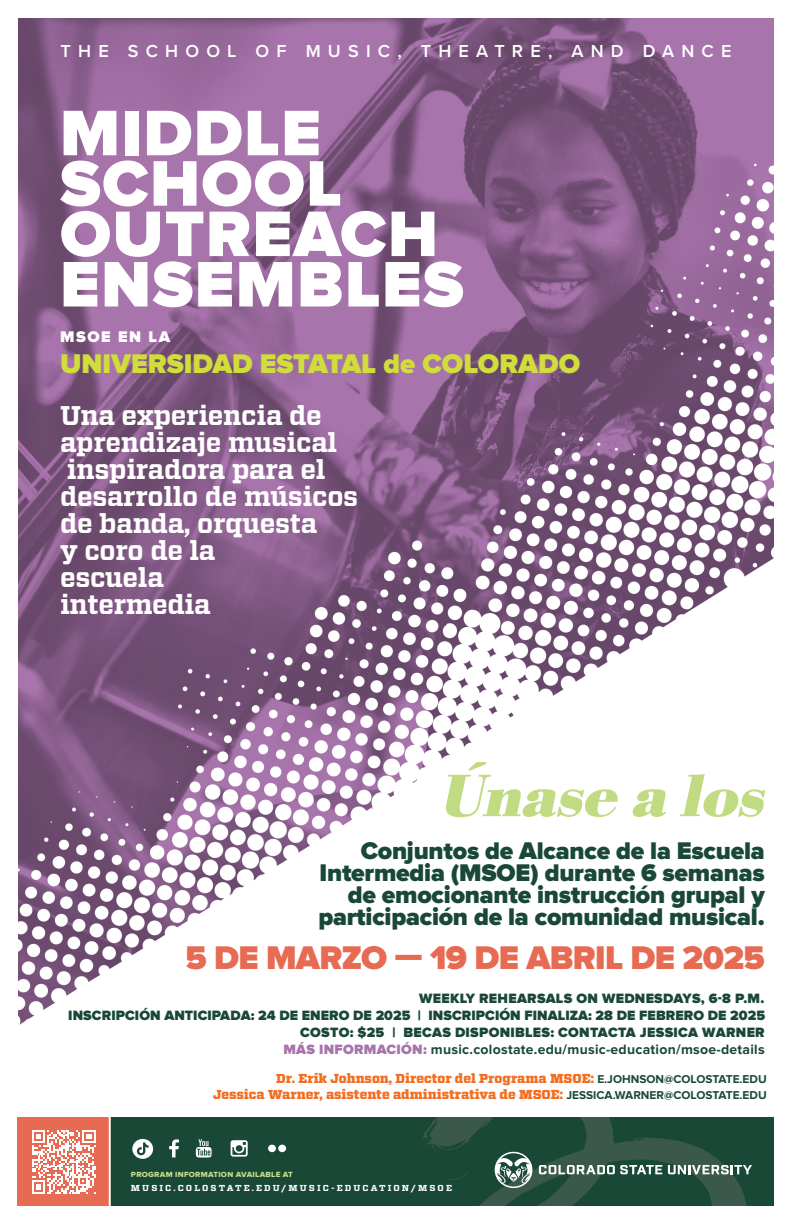
<style>
.page{position:relative;width:792px;height:1224px;background:#fff}
.page>*{position:absolute;margin:0;border:0;box-sizing:border-box;transform-origin:0 0}
.t1{font:900 66.7px/50.4px "Proxima Nova";letter-spacing:.02em;color:#fff}
.t2{font:italic 700 62px "Bodoni URW";letter-spacing:-.01em;color:#c1db82}
.t3{font:900 34px "Proxima Nova";letter-spacing:-.02em;color:#e76a53}
.t4{font:900 28px "Proxima Nova";color:#d1dd3a}
.t5{font:700 27px/27px "Vitesse";letter-spacing:-.01em;color:#fff}
.t6{font:900 25px/22px "Proxima Nova";letter-spacing:-.01em;color:#194837;text-align:right}
.t7{font:600 18px "Proxima Nova";letter-spacing:.4em;color:#fff}
.t8{font:900 16px "Proxima Nova";letter-spacing:.1em;color:#fff}
.t9{font:900 14px/16.9px "Proxima Nova";letter-spacing:.005em;color:#194837;text-align:right}
.t10{font:900 13px "Vitesse";color:#f36e21}
.t11{font:700 8.7px "Vitesse";letter-spacing:.23em;color:#fff;scale:1.04 1}
.t12{font:7.7px "Proxima Nova Extrabld";letter-spacing:.03em;color:#c7de8e;scale:1.04 1}
.s1{color:#a774ac}
.s2{font-weight:700}
.s3{font-family:"Proxima Nova";font-weight:700;font-size:11.8px;color:#194837}
</style>
<div class="page">
<img style="left:18px;top:18px;width:756px;height:1007px">
<div style="left:18px;top:1117px;width:756px;height:89px;background:#194837"></div>
<svg style="left:283px;top:1117px;width:465px;height:89px"></svg>
<svg style="left:447px;top:1172px;width:22px;height:8px"></svg>
<svg style="left:479px;top:1158px;width:6px;height:3px"></svg>
<div style="left:18px;top:1117px;width:92px;height:89px;background:#e76a53"></div>
<svg style="left:539px;top:1165px;width:123px;height:9px"></svg>
<svg style="left:668px;top:1165px;width:84px;height:9px"></svg>
<svg style="left:495px;top:1152px;width:37px;height:36px"></svg>
<svg style="left:32px;top:1130px;width:64px;height:64px"></svg>
<hr style="left:109px;top:1109px;width:2px;height:106px;background:#fff">
<svg style="left:169px;top:1139px;width:10px;height:18px"></svg>
<svg style="left:196px;top:1139px;width:16px;height:19px"></svg>
<svg style="left:231px;top:1140px;width:17px;height:17px"></svg>
<div style="left:268px;top:1145px;width:8px;height:7px;background:#fff;border-radius:50%"></div>
<div style="left:278px;top:1145px;width:8px;height:7px;background:#fff;border-radius:50%"></div>
<svg style="left:132px;top:1139px;width:21px;height:20px"></svg>
<p class="t7" style="left:61px;top:37px;width:672px">THE SCHOOL OF MUSIC, THEATRE, AND DANCE</p>
<p class="t1" style="left:60px;top:110px;width:405px">MIDDLE<br>SCHOOL<br>OUTREACH<br>ENSEMBLES</p>
<p class="t8" style="left:60px;top:327px;width:112px">MSOE EN LA</p>
<p class="t4" style="left:60px;top:348px;width:522px">UNIVERSIDAD ESTATAL de COLORADO</p>
<p class="t5" style="left:60px;top:402px;width:279px">Una experiencia de aprendizaje musical</p>
<p class="t5" style="left:67px;top:456px;width:260px">inspiradora para el</p>
<p class="t5" style="left:60px;top:483px;width:300px">desarrollo de músicos</p>
<p class="t5" style="left:60px;top:510px;width:259px">de banda, orquesta</p>
<p class="t5" style="left:60px;top:537px;width:157px">y coro de la</p>
<p class="t5" style="left:60px;top:564px;width:105px">escuela</p>
<p class="t5" style="left:60px;top:591px;width:152px">intermedia</p>
<p class="t2" style="left:443px;top:759px;width:326px">Únase a los</p>
<p class="t6" style="left:318px;top:841px;width:448px">Conjuntos de Alcance de la Escuela Intermedia (MSOE) durante 6 semanas de emocionante instrucción grupal y participación de la comunidad musical.</p>
<p class="t3" style="left:185px;top:938px;width:581px">5 DE MARZO — 19 DE ABRIL DE 2025</p>
<p class="t9" style="left:68px;top:990px;width:698px">WEEKLY REHEARSALS ON WEDNESDAYS, 6-8 P.M.<br>INSCRIPCIÓN ANTICIPADA: 24 DE ENERO DE 2025 | INSCRIPCIÓN FINALIZA: 28 DE FEBRERO DE 2025<br>COSTO: $25 | BECAS DISPONIBLES: CONTACTA JESSICA WARNER<br><span class="s1">MÁS INFORMACIÓN:</span> <span class="s2">music.colostate.edu/music-education/msoe-details</span></p>
<p class="t10" style="left:276px;top:1070px;width:492px">Dr. Erik Johnson, Director del Programa MSOE: <span class="s3">E.JOHNSON@COLOSTATE.EDU</span></p>
<p class="t10" style="left:213px;top:1086px;width:555px">Jessica Warner, asistente administrativa de MSOE: <span class="s3">JESSICA.WARNER@COLOSTATE.EDU</span></p>
<p class="t12" style="left:131px;top:1170px;width:157px">PROGRAM INFORMATION AVAILABLE AT</p>
<p class="t11" style="left:131px;top:1182px;width:310px">MUSIC.COLOSTATE.EDU/MUSIC-EDUCATION/MSOE</p>
</div>
